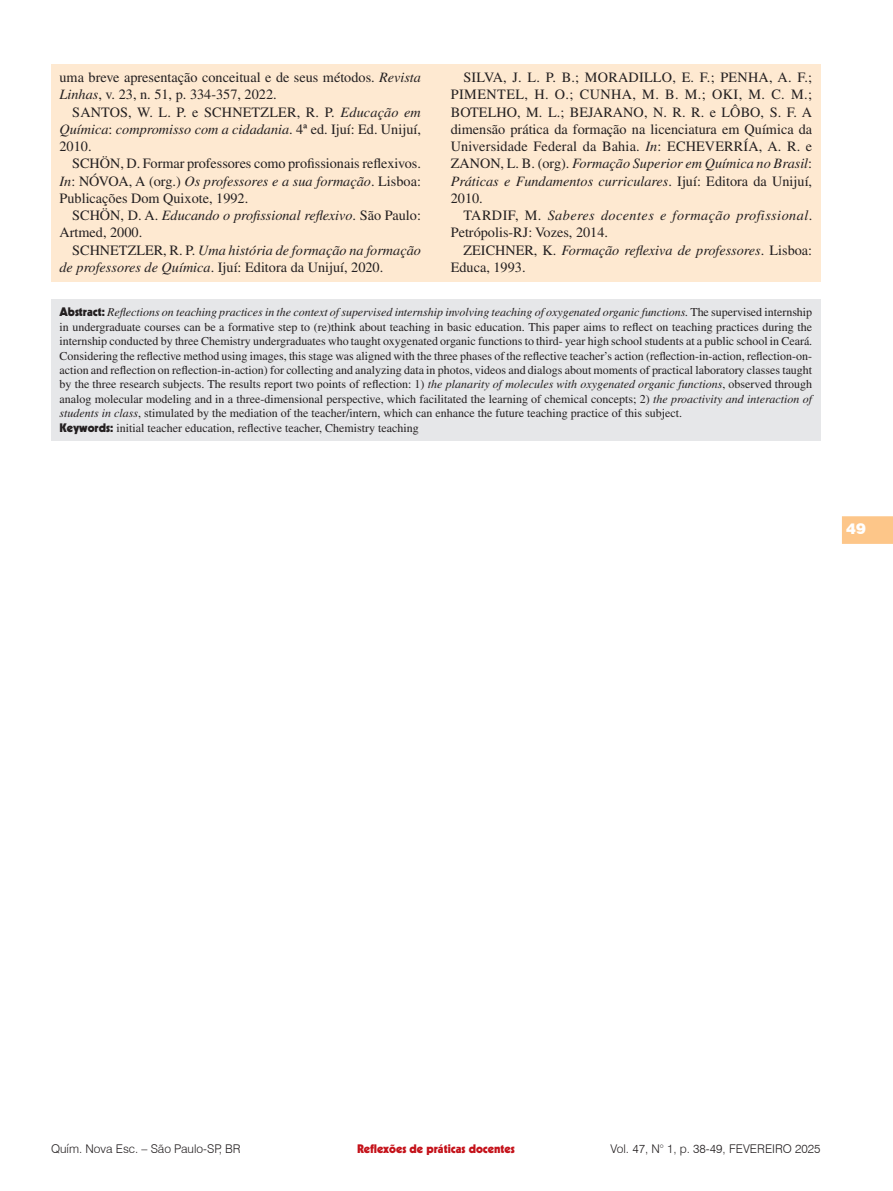
<style>
.page{position:relative;width:893px;height:1191px;background:#fff}
.page>*{position:absolute;margin:0;border:0;box-sizing:border-box;transform-origin:0 0}
.t1{font:900 15px "Swiss 721 BT";color:#fff}
.Bibliografia{font:14.25px/17.2px "Times LT Std";color:#231f20}
.Bibliografia-2{font:italic 14.25px/17.2px "Times LT Std";color:#231f20}
.Bibliografia-3{font:italic 14.25px/17.2px "Times LT Std";letter-spacing:.02em;color:#231f20}
.Abstract{font:12px/14.4px "Times LT Std";color:#231f20;text-align:justify}
.t2{font:300 12px "Swiss 721 BT";color:#231f20}
.t3{font:900 12px "Kabel LT Std";color:#c4121a}
.s1{font-style:italic}
.s2{font-style:normal}
.s3{font-family:"Kabel LT Std";font-weight:900}
</style>
<div class="page">
<svg style="left:842px;top:516px;width:51px;height:28px"></svg>
<div style="left:51px;top:299px;width:770px;height:141px;background:#e6e7e9"></div>
<div style="left:51px;top:64px;width:770px;height:217px;background:#fee9d1"></div>
<p class="Bibliografia" style="left:60px;top:69px;width:363px">uma breve apresentação conceitual e de seus métodos. <span class="s1">Revista<br>Linhas</span>, v. 23, n. 51, p. 334-357, 2022.</p>
<p class="Bibliografia" style="left:60px;top:103px;width:363px;text-align:justify;text-indent:13px">SANTOS, W. L. P. e SCHNETZLER, R. P. <span class="s1">Educação em Química</span>: <span class="s1">compromisso com a cidadania</span>. 4ª ed. Ijuí: Ed. Unijuí, 2010.</p>
<p class="Bibliografia" style="left:60px;top:155px;width:363px;text-align:justify;text-indent:13px">SCHÖN, D. Formar professores como profissionais reflexivos.<br><span class="s1">In</span>: NÓVOA, A (org.) <span class="s1">Os professores e a sua formação</span>. Lisboa:<br>Publicações Dom Quixote, 1992.</p>
<p class="Bibliografia" style="left:60px;top:207px;width:363px;text-indent:13px">SCHÖN, D. A. <span class="s1">Educando o profissional reflexivo</span>. São Paulo:<br>Artmed, 2000.</p>
<p class="Bibliografia-2" style="left:60px;top:241px;width:363px;text-indent:13px"><span class="s2">SCHNETZLER, R. P.</span> Uma história de formação na formação de professores de Química<span class="s2">. Ijuí: Editora da Unijuí, 2020.</span></p>
<p class="Bibliografia" style="left:451px;top:69px;width:363px;text-align:justify;text-indent:13px">SILVA, J. L. P. B.; MORADILLO, E. F.; PENHA, A. F.; PIMENTEL, H. O.; CUNHA, M. B. M.; OKI, M. C. M.; BOTELHO, M. L.; BEJARANO, N. R. R. e LÔBO, S. F. A dimensão prática da formação na licenciatura em Química da Universidade Federal da Bahia. <span class="s1">In</span>: ECHEVERRÍA, A. R. e ZANON, L. B. (org). <span class="s1">Formação Superior em Química no Brasil</span>:<br><span class="s1">Práticas e Fundamentos curriculares</span>. Ijuí: Editora da Unijuí, 2010.</p>
<p class="Bibliografia-3" style="left:451px;top:207px;width:363px;text-indent:13px"><span class="s2">TARDIF, M.</span> Saberes docentes e formação profissional<span class="s2">.<br>Petrópolis-RJ: Vozes, 2014.</span></p>
<p class="Bibliografia" style="left:451px;top:241px;width:363px;text-indent:13px">ZEICHNER, K. <span class="s1">Formação reflexiva de professores</span>. Lisboa:<br>Educa, 1993.</p>
<p class="Abstract" style="left:60px;top:305px;width:754px"><span class="s3">Abstract:</span> <span class="s1">Reflections on teaching practices in the context of supervised internship involving teaching of oxygenated organic functions.</span> The supervised internship in undergraduate courses can be a formative step to (re)think about teaching in basic education. This paper aims to reflect on teaching practices during the internship conducted by three Chemistry undergraduates who taught oxygenated organic functions to third- year high school students at a public school in Ceará.<br>Considering the reflective method using images, this stage was aligned with the three phases of the reflective teacher’s action (reflection-in-action, reflection-on&shy;action and reflection on reflection-in-action) for collecting and analyzing data in photos, videos and dialogs about moments of practical laboratory classes taught by the three research subjects. The results report two points of reflection: 1) <span class="s1">the planarity of molecules with oxygenated organic functions</span>, observed through analog molecular modeling and in a three-dimensional perspective, which facilitated the learning of chemical concepts; 2) <span class="s1">the proactivity and interaction of students in class</span>, stimulated by the mediation of the teacher/intern, which can enhance the future teaching practice of this subject.</p>
<p class="Abstract" style="left:60px;top:420px;width:361px"><span class="s3">Keywords:</span> initial teacher education, reflective teacher, Chemistry teaching</p>
<p class="t1" style="left:846px;top:519px;width:21px">49</p>
<p class="t2" style="left:51px;top:1141px;width:191px">Quím. Nova Esc. – São Paulo-SP, BR</p>
<p class="t2" style="left:610px;top:1141px;width:212px">Vol. 47, N° 1, p. 38-49, FEVEREIRO 2025</p>
<p class="t3" style="left:357px;top:1141px;width:159px">Reflexões de práticas docentes</p>
</div>
